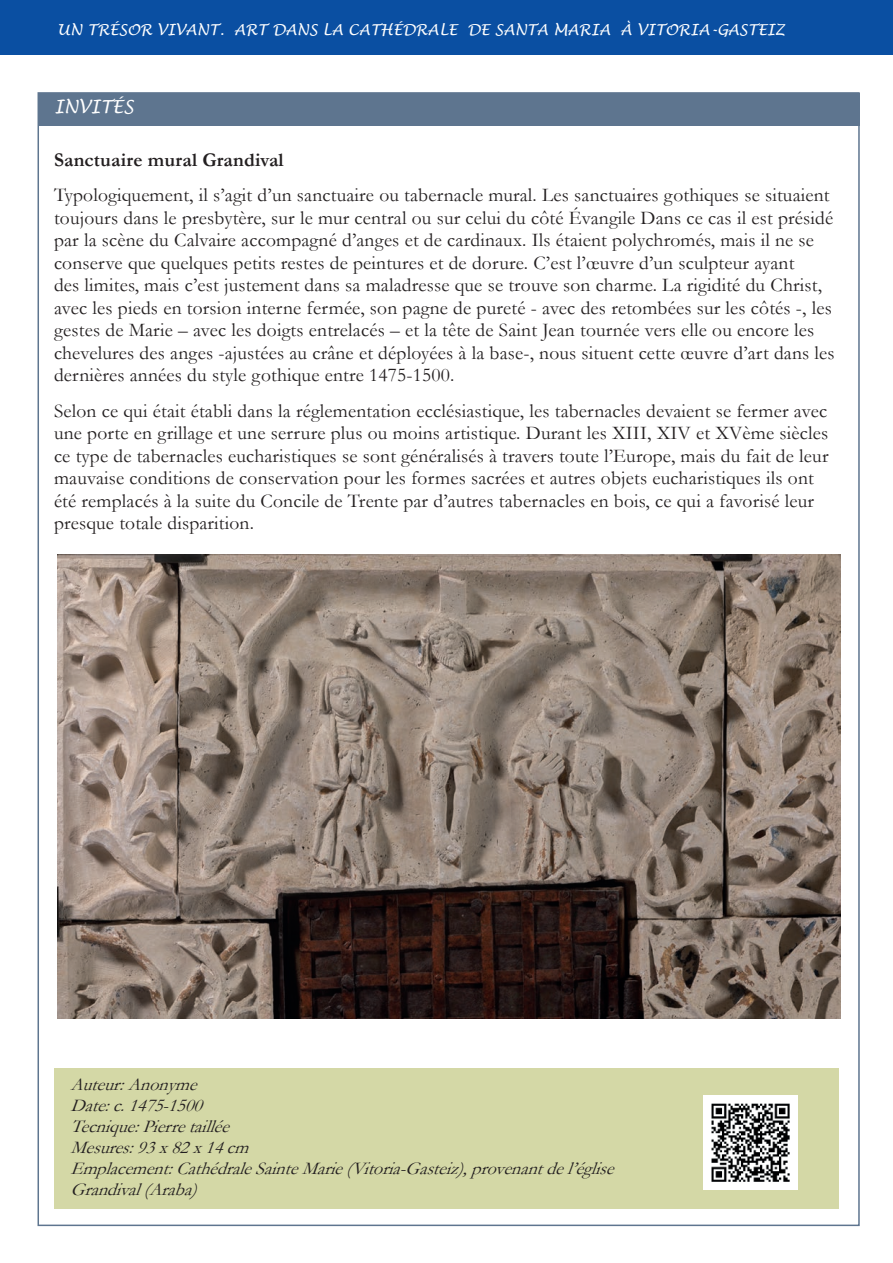
<style>
.page{position:relative;width:893px;height:1263px;background:#fff}
.page>*{position:absolute;margin:0;border:0;box-sizing:border-box;transform-origin:0 0}
.t1{font:19.5px/22.5px "Garamond";letter-spacing:.01em;color:#231f20}
.t2{font:700 19.5px "Garamond";letter-spacing:.01em;color:#231f20}
.t3{font:italic 18px/21px "Garamond";color:#231f20}
.t4{font:italic 18px "Lucida Handwriting";color:#fff}
.t5{font:italic 15px "Lucida Handwriting";color:#fff}
</style>
<div class="page">
<div style="left:0;top:0;width:893px;height:54px;background:#0a4fa2"></div>
<div style="left:39px;top:93px;width:820px;height:33px;background:#5e758f"></div>
<img style="left:58px;top:555px;width:783px;height:464px">
<div style="left:54px;top:1069px;width:785px;height:140px;background:#d4d8a6"></div>
<img style="left:704px;top:1095px;width:93px;height:94px">
<p class="t5" style="left:57px;top:20px;width:729px">UN TRÉSOR VIVANT. ART DANS LA CATHÉDRALE DE SANTA MARIA À VITORIA-GASTEIZ</p>
<p class="t4" style="left:54px;top:96px;width:81px">INVITÉS</p>
<p class="t2" style="left:54px;top:147px;width:231px">Sanctuaire mural Grandival</p>
<p class="t1" style="left:54px;top:183px;width:782px">Typologiquement, il s’agit d’un sanctuaire ou tabernacle mural. Les sanctuaires gothiques se situaient toujours dans le presbytère, sur le mur central ou sur celui du côté Évangile Dans ce cas il est présidé par la scène du Calvaire accompagné d’anges et de cardinaux. Ils étaient polychromés, mais il ne se conserve que quelques petits restes de peintures et de dorure. C’est l’œuvre d’un sculpteur ayant<br>des limites, mais c’est justement dans sa maladresse que se trouve son charme. La rigidité du Christ, avec les pieds en torsion interne fermée, son pagne de pureté - avec des retombées sur les côtés -, les gestes de Marie – avec les doigts entrelacés – et la tête de Saint Jean tournée vers elle ou encore les chevelures des anges -ajustées au crâne et déployées à la base-, nous situent cette œuvre d’art dans les dernières années du style gothique entre 1475-1500.</p>
<p class="t1" style="left:54px;top:399px;width:776px">Selon ce qui était établi dans la réglementation ecclésiastique, les tabernacles devaient se fermer avec une porte en grillage et une serrure plus ou moins artistique. Durant les XIII, XIV et XVème siècles ce type de tabernacles eucharistiques se sont généralisés à travers toute l’Europe, mais du fait de leur mauvaise conditions de conservation pour les formes sacrées et autres objets eucharistiques ils ont été remplacés à la suite du Concile de Trente par d’autres tabernacles en bois, ce qui a favorisé leur presque totale disparition.</p>
<p class="t3" style="left:71px;top:1074px;width:553px">Auteur:Anonyme<br>Date:c.1475-1500<br>Tecnique:Pierretaillée<br>Mesures:93x82x14cm<br>Emplacement:CathédraleSainteMarie(Vitoria-Gasteiz),provenantdel’église<br>Grandival(Araba)</p>
</div>
